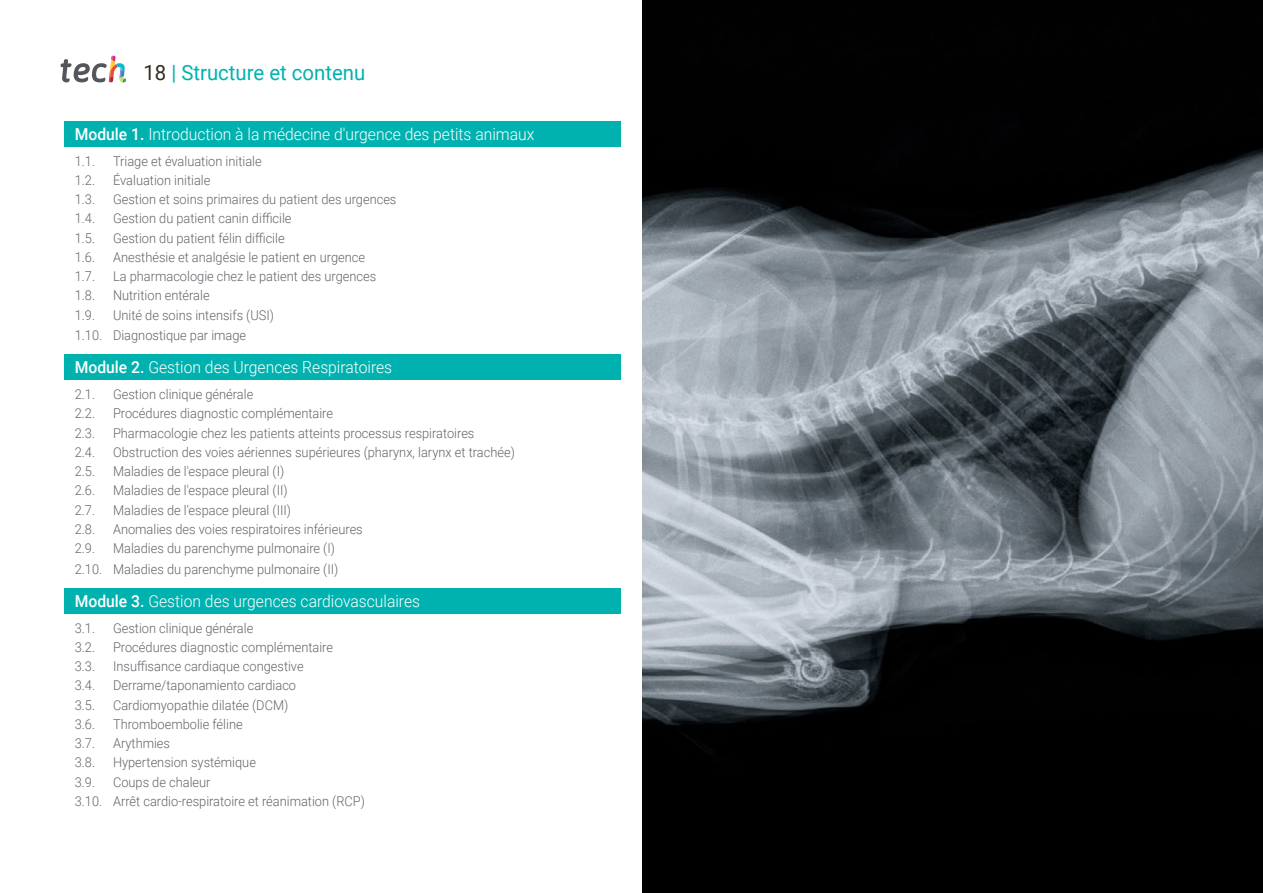
<style>
.page{position:relative;width:1263px;height:893px;background:#fff}
.page>*{position:absolute;margin:0;border:0;box-sizing:border-box;transform-origin:0 0}
.t1{font:21px "Roboto";color:#00b2af}
.t2{font:300 16.5px "Roboto";color:#fff;scale:.95 1}
.t3{font:300 13.5px/20.7px "Roboto";color:#61646a;scale:.95 1}
.s1{color:#312e20}
.s2{font-weight:500}
</style>
<div class="page">
<div style="left:64px;top:121px;width:557px;height:25px;background:#00b2af"></div>
<div style="left:64px;top:355px;width:557px;height:25px;background:#00b2af"></div>
<div style="left:64px;top:588px;width:557px;height:25px;background:#00b2af"></div>
<svg style="left:61px;top:56px;width:65px;height:27px"></svg>
<img style="left:642px;top:0;width:621px;height:893px">
<h1 class="t1" style="left:144px;top:57px;width:223px"><span class="s1">18</span> | Structure et contenu</h1>
<p class="t2" style="left:75px;top:123px;width:485px"><span class="s2">Module 1.</span> Introduction à la médecine d'urgence des petits animaux</p>
<p class="t3" style="left:75px;top:150px;width:23px">1.1.</p>
<p class="t3" style="left:113px;top:150px;width:158px">Triage et évaluation initiale</p>
<p class="t3" style="left:75px;top:169px;width:23px">1.2.</p>
<p class="t3" style="left:113px;top:169px;width:104px">Évaluation initiale</p>
<p class="t3" style="left:75px;top:188px;width:23px">1.3.</p>
<p class="t3" style="left:113px;top:188px;width:300px">Gestion et soins primaires du patient des urgences</p>
<p class="t3" style="left:75px;top:208px;width:23px">1.4.</p>
<p class="t3" style="left:113px;top:208px;width:189px">Gestion du patient canin difficile</p>
<p class="t3" style="left:75px;top:227px;width:23px">1.5.</p>
<p class="t3" style="left:113px;top:227px;width:182px">Gestion du patient félin difficile</p>
<p class="t3" style="left:75px;top:246px;width:23px">1.6.</p>
<p class="t3" style="left:113px;top:246px;width:267px">Anesthésie et analgésie le patient en urgence</p>
<p class="t3" style="left:75px;top:265px;width:23px">1.7.</p>
<p class="t3" style="left:113px;top:265px;width:278px">La pharmacologie chez le patient des urgences</p>
<p class="t3" style="left:75px;top:285px;width:23px">1.8.</p>
<p class="t3" style="left:113px;top:285px;width:103px">Nutrition entérale</p>
<p class="t3" style="left:75px;top:304px;width:23px">1.9.</p>
<p class="t3" style="left:75px;top:304px;width:211px;text-indent:38px">Unité de soins intensifs (USI)<br>1.10. Diagnostique par image</p>
<p class="t2" style="left:75px;top:356px;width:336px"><span class="s2">Module 2.</span> Gestion des Urgences Respiratoires</p>
<p class="t3" style="left:75px;top:383px;width:23px">2.1.</p>
<p class="t3" style="left:113px;top:383px;width:149px">Gestion clinique générale</p>
<p class="t3" style="left:75px;top:403px;width:23px">2.2.</p>
<p class="t3" style="left:113px;top:403px;width:233px">Procédures diagnostic complémentaire</p>
<p class="t3" style="left:75px;top:422px;width:23px">2.3.</p>
<p class="t3" style="left:113px;top:422px;width:382px">Pharmacologie chez les patients atteints processus respiratoires</p>
<p class="t3" style="left:75px;top:441px;width:23px">2.4.</p>
<p class="t3" style="left:113px;top:441px;width:424px">Obstruction des voies aériennes supérieures (pharynx, larynx et trachée)</p>
<p class="t3" style="left:75px;top:460px;width:23px">2.5.</p>
<p class="t3" style="left:113px;top:460px;width:182px">Maladies de l'espace pleural (I)</p>
<p class="t3" style="left:75px;top:480px;width:23px">2.6.</p>
<p class="t3" style="left:113px;top:480px;width:185px">Maladies de l'espace pleural (II)</p>
<p class="t3" style="left:75px;top:499px;width:23px">2.7.</p>
<p class="t3" style="left:113px;top:499px;width:189px">Maladies de l'espace pleural (III)</p>
<p class="t3" style="left:75px;top:518px;width:23px">2.8.</p>
<p class="t3" style="left:113px;top:518px;width:264px">Anomalies des voies respiratoires inférieures</p>
<p class="t3" style="left:75px;top:537px;width:23px">2.9.</p>
<p class="t3" style="left:75px;top:537px;width:279px;text-align:right">Maladies du parenchyme pulmonaire (I)<br>2.10. Maladies du parenchyme pulmonaire (II)</p>
<p class="t2" style="left:75px;top:590px;width:365px"><span class="s2">Module 3.</span> Gestion des urgences cardiovasculaires</p>
<p class="t3" style="left:75px;top:617px;width:23px">3.1.</p>
<p class="t3" style="left:113px;top:617px;width:149px">Gestion clinique générale</p>
<p class="t3" style="left:75px;top:636px;width:23px">3.2.</p>
<p class="t3" style="left:113px;top:636px;width:233px">Procédures diagnostic complémentaire</p>
<p class="t3" style="left:75px;top:655px;width:23px">3.3.</p>
<p class="t3" style="left:113px;top:655px;width:202px">Insuffisance cardiaque congestive</p>
<p class="t3" style="left:75px;top:675px;width:23px">3.4.</p>
<p class="t3" style="left:113px;top:675px;width:194px">Derrame/taponamiento cardiaco</p>
<p class="t3" style="left:75px;top:694px;width:23px">3.5.</p>
<p class="t3" style="left:113px;top:694px;width:186px">Cardiomyopathie dilatée (DCM)</p>
<p class="t3" style="left:75px;top:713px;width:23px">3.6.</p>
<p class="t3" style="left:113px;top:713px;width:138px">Thromboembolie féline</p>
<p class="t3" style="left:75px;top:732px;width:23px">3.7.</p>
<p class="t3" style="left:113px;top:732px;width:62px">Arythmies</p>
<p class="t3" style="left:75px;top:752px;width:23px">3.8.</p>
<p class="t3" style="left:113px;top:752px;width:152px">Hypertension systémique</p>
<p class="t3" style="left:75px;top:771px;width:23px">3.9.</p>
<p class="t3" style="left:75px;top:772px;width:307px;line-height:19.2px;text-indent:38px">Coups de chaleur<br>3.10. Arrêt cardio-respiratoire et réanimation (RCP)</p>
</div>
